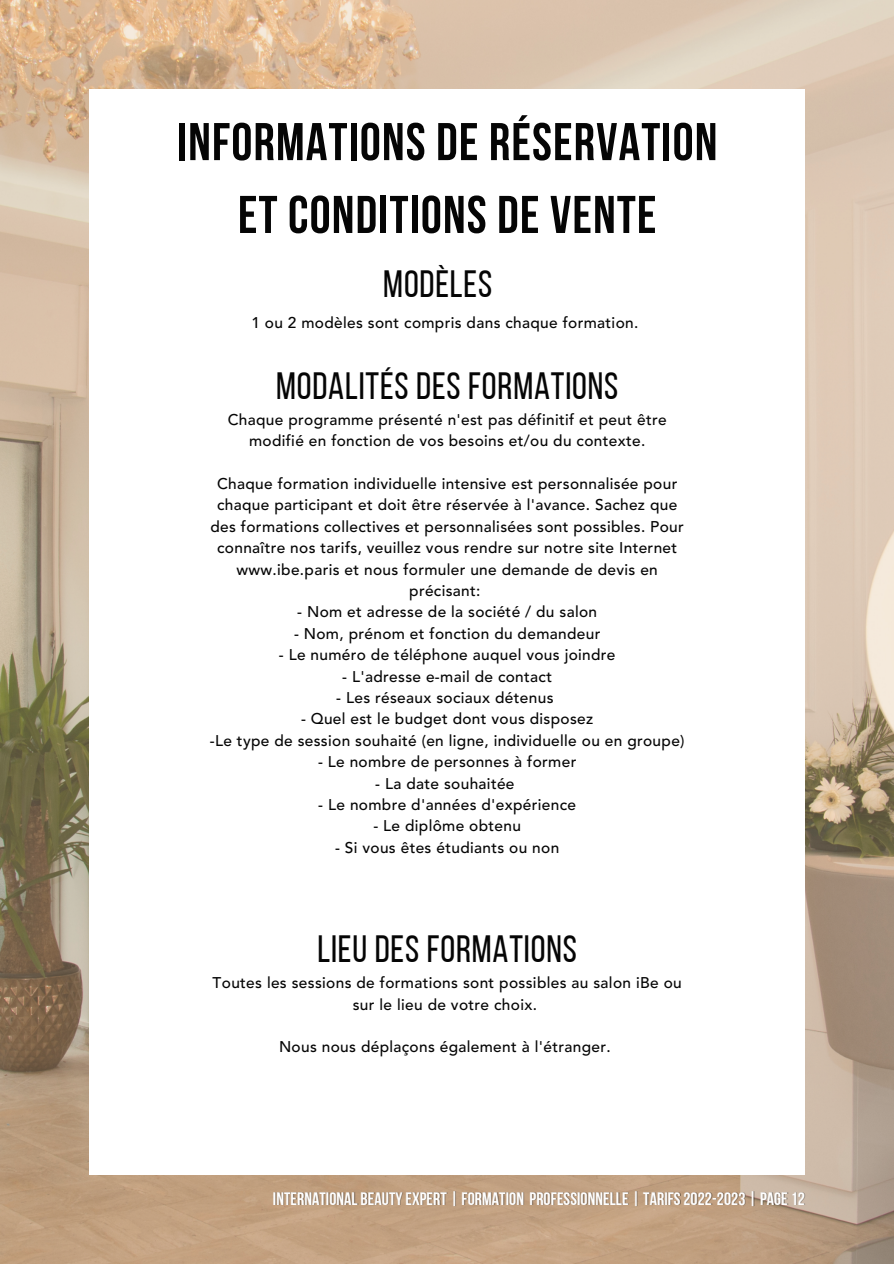
<style>
.page{position:relative;width:894px;height:1264px;background:#fff}
.page>*{position:absolute;margin:0;border:0;box-sizing:border-box;transform-origin:0 0}
.t1{font:700 52.95px "Bebas Neue";letter-spacing:.02em;color:#050505}
.t2{font:37.95px "Bebas Neue";letter-spacing:.02em;color:#050505}
.t3{font:18px "Bebas Neue Cyrillic";color:#fff}
.t4{font:500 15.45px/21.5px "Avenir LT Pro";letter-spacing:.02em;color:#050505;text-align:center}
</style>
<div class="page">
<img style="left:0;top:0;width:893px;height:1263px">
<div style="left:89px;top:89px;width:715px;height:1086px;background:#fff"></div>
<p class="t1" style="left:177px;top:120px;width:542px">INFORMATIONS DE RÉSERVATION</p>
<p class="t1" style="left:238px;top:193px;width:420px">ET CONDITIONS DE VENTE</p>
<p class="t2" style="left:383px;top:269px;width:110px">MODÈLES</p>
<p class="t4" style="left:251px;top:313px;width:388px">1 ou 2 modèles sont compris dans chaque formation.</p>
<p class="t2" style="left:276px;top:370px;width:344px">MODALITÉS DES FORMATIONS</p>
<p class="t4" style="left:227px;top:410px;width:440px">Chaque programme présenté n'est pas définitif et peut être modifié en fonction de vos besoins et/ou du contexte.</p>
<p class="t4" style="left:210px;top:474px;width:475px">Chaque formation individuelle intensive est personnalisée pour chaque participant et doit être réservée à l'avance. Sachez que des formations collectives et personnalisées sont possibles. Pour connaître nos tarifs, veuillez vous rendre sur notre site Internet www.ibe.paris et nous formuler une demande de devis en précisant:</p>
<p class="t4" style="left:297px;top:602px;width:301px">- Nom et adresse de la société / du salon</p>
<p class="t4" style="left:294px;top:624px;width:308px">- Nom, prénom et fonction du demandeur</p>
<p class="t4" style="left:279px;top:645px;width:338px">- Le numéro de téléphone auquel vous joindre</p>
<p class="t4" style="left:342px;top:667px;width:211px">- L'adresse e-mail de contact</p>
<p class="t4" style="left:336px;top:688px;width:219px">- Les réseaux sociaux détenus</p>
<p class="t4" style="left:301px;top:709px;width:294px">- Quel est le budget dont vous disposez</p>
<p class="t4" style="left:210px;top:731px;width:476px">-Le type de session souhaité (en ligne, individuelle ou en groupe)</p>
<p class="t4" style="left:318px;top:752px;width:260px">- Le nombre de personnes à former</p>
<p class="t4" style="left:375px;top:774px;width:141px">- La date souhaitée</p>
<p class="t4" style="left:318px;top:795px;width:259px">- Le nombre d'années d'expérience</p>
<p class="t4" style="left:373px;top:816px;width:149px">- Le diplôme obtenu</p>
<p class="t4" style="left:335px;top:838px;width:226px">- Si vous êtes étudiants ou non</p>
<p class="t2" style="left:317px;top:933px;width:261px">LIEU DES FORMATIONS</p>
<p class="t4" style="left:212px;top:973px;width:470px">Toutes les sessions de formations sont possibles au salon iBe ou sur le lieu de votre choix.</p>
<p class="t4" style="left:279px;top:1037px;width:333px">Nous nous déplaçons également à l'étranger.</p>
<p class="t3" style="left:273px;top:1191px;width:533px">INTERNATIONAL BEAUTY EXPERT | FORMATION PROFESSIONNELLE | TARIFS 2022-2023 | PAGE12</p>
</div>
